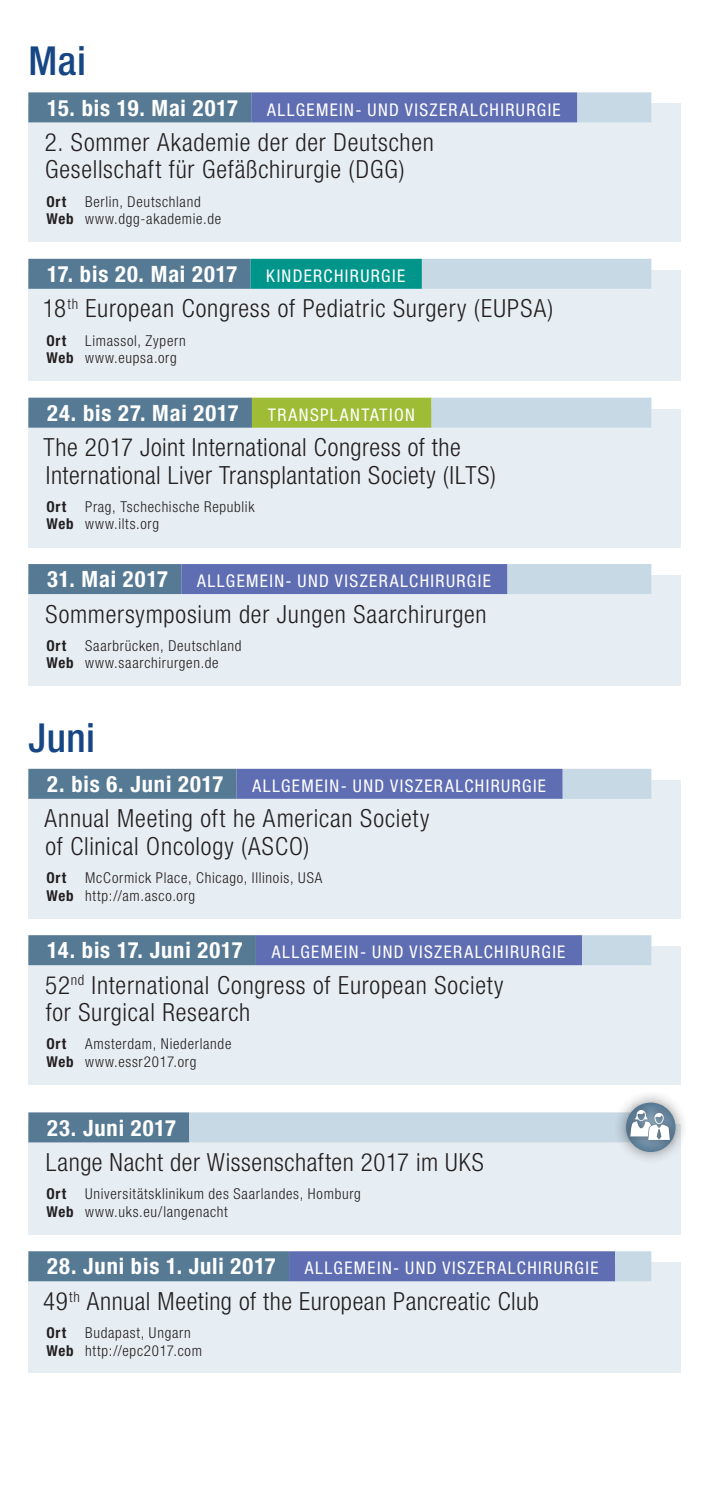
<style>
.page{position:relative;width:709px;height:1489px;background:#fff}
.page>*{position:absolute;margin:0;border:0;box-sizing:border-box;transform-origin:0 0}
.t1{font:500 condensed 40px "Helvetica Neue LT Pro";letter-spacing:.015em;color:#164684}
.t2{font:300 condensed 25px/27.5px "Helvetica Neue LT Pro";letter-spacing:.03em;color:#231f20}
.t3{font:700 condensed 22.5px "Helvetica Neue LT Pro";letter-spacing:.04em;color:#fff}
.t4{font:condensed 17.5px "Helvetica Neue LT Pro";letter-spacing:.08em;color:#fff}
.t5{font:300 condensed 15px/17.5px "Helvetica Neue LT Pro";letter-spacing:.05em;color:#231f20}
.t6{font:700 condensed 15px "Helvetica Neue LT Pro";letter-spacing:.065em;color:#231f20}
.s1{font-weight:700;font-size:22.5px}
.s2{font-weight:700}
.s3{font-weight:400;font-size:17.5px}
</style>
<div class="page">
<div style="left:28px;top:409px;width:652px;height:138px;background:#e7eef3"></div>
<div style="left:28px;top:397px;width:224px;height:30px;background:#577a94"></div>
<div style="left:252px;top:397px;width:179px;height:30px;background:#9ebc35"></div>
<div style="left:431px;top:397px;width:220px;height:30px;background:#c7d9e5"></div>
<div style="left:28px;top:575px;width:652px;height:111px;background:#e7eef3"></div>
<div style="left:28px;top:564px;width:153px;height:30px;background:#577a94"></div>
<div style="left:181px;top:564px;width:326px;height:30px;background:#5f6db3"></div>
<div style="left:507px;top:564px;width:144px;height:30px;background:#c7d9e5"></div>
<div style="left:28px;top:104px;width:652px;height:138px;background:#e7eef3"></div>
<div style="left:28px;top:92px;width:223px;height:30px;background:#577a94"></div>
<div style="left:251px;top:92px;width:326px;height:30px;background:#5f6db3"></div>
<div style="left:577px;top:92px;width:74px;height:30px;background:#c7d9e5"></div>
<div style="left:28px;top:270px;width:652px;height:111px;background:#e7eef3"></div>
<div style="left:28px;top:259px;width:222px;height:30px;background:#577a94"></div>
<div style="left:250px;top:259px;width:172px;height:30px;background:#00958a"></div>
<div style="left:422px;top:259px;width:229px;height:30px;background:#c7d9e5"></div>
<div style="left:28px;top:946px;width:652px;height:138px;background:#e7eef3"></div>
<div style="left:28px;top:935px;width:228px;height:30px;background:#577a94"></div>
<div style="left:256px;top:935px;width:326px;height:30px;background:#5f6db3"></div>
<div style="left:582px;top:935px;width:69px;height:30px;background:#c7d9e5"></div>
<div style="left:28px;top:780px;width:652px;height:138px;background:#e7eef3"></div>
<div style="left:28px;top:768px;width:208px;height:30px;background:#577a94"></div>
<div style="left:236px;top:768px;width:326px;height:30px;background:#5f6db3"></div>
<div style="left:562px;top:768px;width:89px;height:30px;background:#c7d9e5"></div>
<div style="left:28px;top:1123px;width:652px;height:111px;background:#e7eef3"></div>
<div style="left:28px;top:1112px;width:161px;height:30px;background:#577a94"></div>
<div style="left:189px;top:1112px;width:462px;height:30px;background:#c7d9e5"></div>
<div style="left:613px;top:1089px;width:75px;height:76px;background:#231f20;opacity:.5"></div>
<div style="left:626px;top:1102px;width:49px;height:49px;background:#61829c;border-radius:25px"></div>
<div style="left:623px;top:1102px;width:54px;height:45px;background:#231f20;opacity:.5"></div>
<svg style="left:630px;top:1109px;width:40px;height:30px"></svg>
<div style="left:28px;top:1262px;width:652px;height:110px;background:#e7eef3"></div>
<div style="left:28px;top:1251px;width:261px;height:30px;background:#577a94"></div>
<div style="left:289px;top:1251px;width:326px;height:30px;background:#5f6db3"></div>
<div style="left:615px;top:1251px;width:36px;height:30px;background:#c7d9e5"></div>
<h1 class="t1" style="left:28px;top:37px;width:59px">Mai</h1>
<p class="t4" style="left:47px;top:99px;width:515px"><span class="s1">15. bis 19. Mai 2017</span> ALLGEMEIN- UND VISZERALCHI RURGIE</p>
<p class="t2" style="left:45px;top:128px;width:390px">2. Sommer Akademie der der Deutschen<br>Gesellschaft für Gefäßchirurgie (DGG)</p>
<p class="t6" style="left:46px;top:192px;width:21px">Ort</p>
<p class="t5" style="left:46px;top:192px;width:176px;text-indent:39px">Berlin, Deutschland<br><span class="s2">Web</span> www.dgg-akademie.de</p>
<p class="t3" style="left:47px;top:260px;width:191px">17. bis 20. Mai 2017</p>
<p class="t4" style="left:266px;top:265px;width:140px">KINDERCHIRURGIE</p>
<p class="t2" style="left:43px;top:294px;width:512px">18<sup>th</sup> European Congress of Pediatric Surgery (EUPSA)</p>
<p class="t6" style="left:46px;top:331px;width:21px">Ort</p>
<p class="t5" style="left:46px;top:331px;width:141px;text-indent:39px">Limassol, Zypern<br><span class="s2">Web</span> www.eupsa.org</p>
<p class="t3" style="left:47px;top:399px;width:369px">24. bis 27. Mai 2017 <span class="s3">T RANSPLANTATION</span></p>
<p class="t2" style="left:44px;top:433px;width:454px">The 2017 Joint International Congress of the<br>International Liver Transplantation Society (ILTS)</p>
<p class="t6" style="left:46px;top:497px;width:21px">Ort</p>
<p class="t5" style="left:46px;top:497px;width:209px;text-indent:39px">Prag, Tschechische Republik<br><span class="s2">Web</span> www.ilts.org</p>
<p class="t4" style="left:47px;top:571px;width:445px"><span class="s1">31. Mai 2017</span> ALLGEMEIN- UND VISZERALCHI RURGIE</p>
<p class="t2" style="left:46px;top:600px;width:442px">Sommersymposium der Jungen Saarchirurgen</p>
<p class="t6" style="left:46px;top:636px;width:21px">Ort</p>
<p class="t5" style="left:46px;top:636px;width:196px;text-indent:39px">Saarbrücken, Deutschland<br><span class="s2">Web</span> www.saarchirurgen.de</p>
<h1 class="t1" style="left:28px;top:713px;width:68px">Juni</h1>
<p class="t4" style="left:47px;top:775px;width:500px"><span class="s1">2. bis 6. Juni 2017</span> ALLGEMEIN- UND VISZERALCHI RURGIE</p>
<p class="t2" style="left:45px;top:804px;width:386px">Annual Meeting oft he American Society of Clinical Oncology (ASCO)</p>
<p class="t6" style="left:46px;top:868px;width:21px">Ort</p>
<p class="t5" style="left:46px;top:868px;width:277px;text-indent:39px">McCormick Place, Chicago, Illinois, USA<br><span class="s2">Web</span> http://am.asco.org</p>
<p class="t4" style="left:47px;top:941px;width:519px"><span class="s1">14. bis 17. Juni 2017</span> ALLGEMEIN- UND VISZERALCHI RURGIE</p>
<p class="t2" style="left:45px;top:970px;width:460px">52<sup>nd</sup> International Congress of European Society for Surgical Research</p>
<p class="t6" style="left:46px;top:1034px;width:21px">Ort</p>
<p class="t5" style="left:46px;top:1035px;width:186px;text-indent:39px">Amsterdam, Niederlande<br><span class="s2">Web</span> www.essr2017.org</p>
<p class="t3" style="left:47px;top:1113px;width:130px">23. Juni 2017</p>
<p class="t2" style="left:46px;top:1148px;width:439px">Lange Nacht der Wissenschaften 2017 im UKS</p>
<p class="t6" style="left:46px;top:1184px;width:21px">Ort</p>
<p class="t5" style="left:47px;top:1184px;width:316px;text-indent:39px">Universitätsklinikum des Saarlandes, Homburg<br><span class="s2">Web</span> www.uks.eu/langenacht</p>
<p class="t4" style="left:47px;top:1257px;width:553px"><span class="s1">28. Juni bis 1. Juli 2017</span> ALLGEMEIN- UND VISZERALCHI RURGIE</p>
<p class="t2" style="left:43px;top:1286px;width:497px">49<sup>th</sup> Annual Meeting of the European Pancreatic Club</p>
<p class="t6" style="left:46px;top:1323px;width:21px">Ort</p>
<p class="t5" style="left:46px;top:1323px;width:157px;text-indent:39px">Budapast, Ungarn<br><span class="s2">Web</span> http://epc2017.com</p>
</div>
